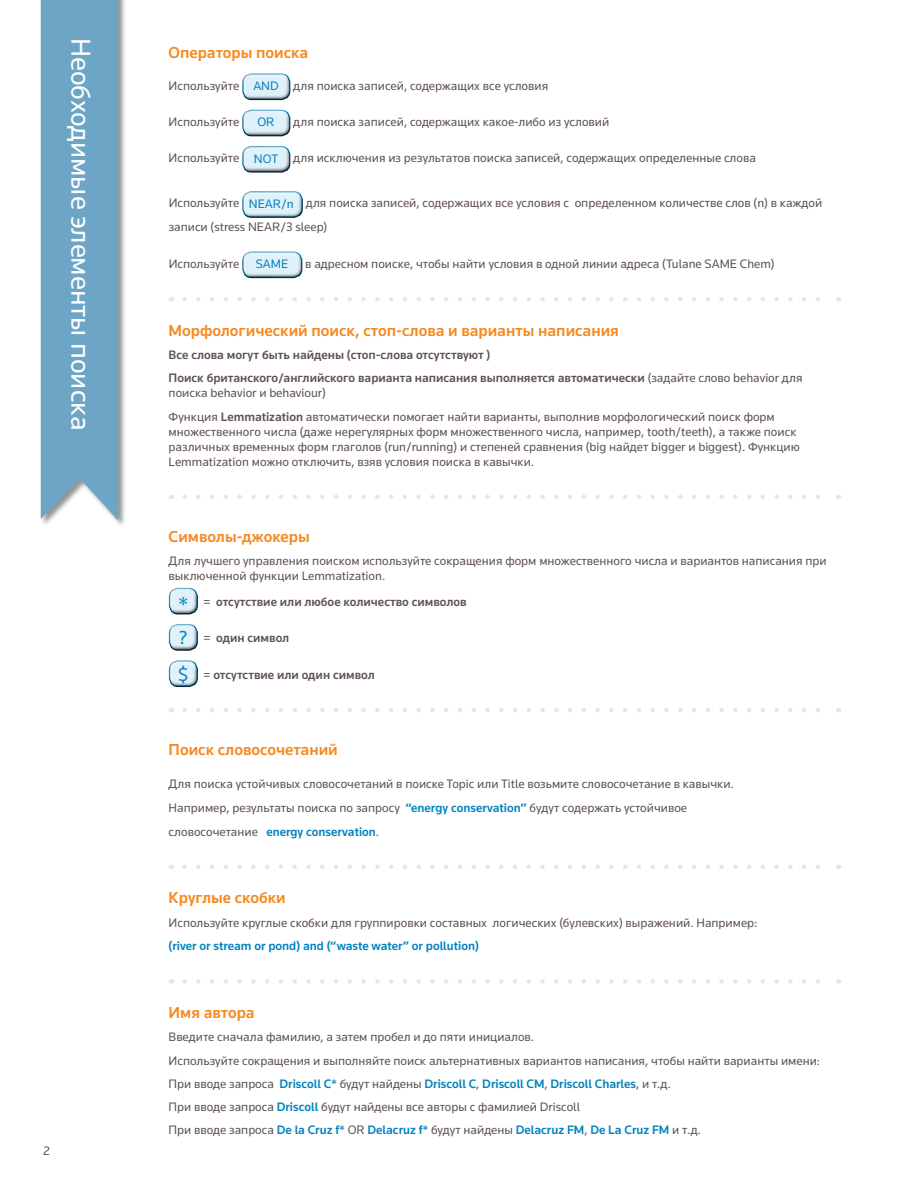
<style>
.page{position:relative;width:918px;height:1188px;background:#fff}
.page>*{position:absolute;margin:0;border:0;box-sizing:border-box;transform-origin:0 0}
.t1{font:28.5px "Knowledge";color:#fff}
.t2{font:24px "Knowledge";color:#0083bf}
.t3{font:19.5px "Knowledge";color:#0083bf}
.t4{font:500 16.5px "Knowledge";color:#f6891f}
.t5{font:12.75px/23.2px "Knowledge";color:#60534f}
.t6{font:500 12.75px/23.2px "Knowledge";color:#60534f}
.t7{font:500 12.75px "Knowledge";color:#0083bf}
.t8{font:12.75px "Knowledge";color:#0083bf}
.s1{color:#0083bf}
.s2{font-weight:400}
.s3{font-weight:500}
.s4{font-weight:500;color:#0083bf}
</style>
<div class="page">
<div style="left:40px;top:0;width:87px;height:528px;background:#86888a;opacity:.89"></div>
<div style="left:41px;top:0;width:77px;height:520px;background:#6da5c7"></div>
<svg style="left:185px;top:297px;width:635px;height:4px"></svg>
<svg style="left:185px;top:495px;width:635px;height:4px"></svg>
<svg style="left:185px;top:708px;width:635px;height:4px"></svg>
<svg style="left:185px;top:865px;width:635px;height:4px"></svg>
<svg style="left:185px;top:979px;width:635px;height:5px"></svg>
<div style="left:241px;top:70px;width:51px;height:28px;background:#fff;opacity:.75"></div>
<div style="left:241px;top:74px;width:51px;height:26px;background:#000;opacity:.75"></div>
<div style="left:241px;top:107px;width:51px;height:28px;background:#fff;opacity:.75"></div>
<div style="left:241px;top:110px;width:51px;height:27px;background:#000;opacity:.75"></div>
<div style="left:241px;top:143px;width:51px;height:28px;background:#fff;opacity:.75"></div>
<div style="left:241px;top:147px;width:51px;height:26px;background:#000;opacity:.75"></div>
<div style="left:241px;top:188px;width:65px;height:28px;background:#fff;opacity:.75"></div>
<div style="left:241px;top:192px;width:65px;height:26px;background:#000;opacity:.75"></div>
<div style="left:241px;top:248px;width:63px;height:28px;background:#fff;opacity:.75"></div>
<div style="left:241px;top:252px;width:63px;height:26px;background:#000;opacity:.75"></div>
<div style="left:168px;top:585px;width:32px;height:28px;background:#fff;opacity:.75"></div>
<div style="left:168px;top:589px;width:33px;height:26px;background:#000;opacity:.75"></div>
<div style="left:168px;top:621px;width:32px;height:28px;background:#fff;opacity:.75"></div>
<div style="left:168px;top:625px;width:33px;height:26px;background:#000;opacity:.75"></div>
<div style="left:168px;top:657px;width:32px;height:28px;background:#fff;opacity:.75"></div>
<div style="left:168px;top:661px;width:33px;height:26px;background:#000;opacity:.75"></div>
<h1 class="t1" style="left:99px;top:38px;width:394px;rotate:90deg">Необходимые элементы поиска</h1>
<p class="t4" style="left:169px;top:42px;width:141px">Операторы поиска</p>
<p class="t5" style="left:169px;top:74px;width:381px">Используйте <span class="s1">AND</span> для поиска записей, содержащих все условия</p>
<p class="t5" style="left:169px;top:110px;width:72px">Используйте</p>
<p class="t8" style="left:258px;top:114px;width:19px">OR</p>
<p class="t5" style="left:293px;top:110px;width:318px">для поиска записей, содержащих какое-либо из условий</p>
<p class="t5" style="left:169px;top:146px;width:589px">Используйте <span class="s1">NOT</span> для исключения из результатов поиска записей, содержащих определенные слова</p>
<p class="t5" style="left:169px;top:191px;width:655px;line-height:24px">Используйте <span class="s1">NEAR/n</span> для поиска записей, содержащих все условия с определенном количестве слов (n) в каждой записи (stress NEAR/3 sleep)</p>
<p class="t5" style="left:169px;top:252px;width:72px">Используйте</p>
<p class="t8" style="left:256px;top:256px;width:34px">SAME</p>
<p class="t5" style="left:305px;top:252px;width:471px">в адресном поиске, чтобы найти условия в одной линии адреса (Tulane SAME Chem)</p>
<p class="t4" style="left:169px;top:320px;width:452px">Морфологический поиск, стоп-слова и варианты написания</p>
<p class="t6" style="left:169px;top:343px;width:635px">Все слова могут быть найдены (стоп-слова отсутствуют )<br>Поиск британского/английского варианта написания выполняется автоматически <span class="s2">(задайте слово behavior для</span></p>
<p class="t5" style="left:169px;top:381px;width:608px">поиска behavior и behaviour)<br>Функция <span class="s3">Lemmatization</span> автоматически помогает найти варианты, выполнив морфологический поиск форм</p>
<p class="t5" style="left:169px;top:424px;width:633px;line-height:15px">множественного числа (даже нерегулярных форм множественного числа, например, tooth/teeth), а также поиск различных временных форм глаголов (run/running) и степеней сравнения (big найдет bigger и biggest). Функцию<br>Lemmatization можно отключить, взяв условия поиска в кавычки.</p>
<p class="t5" style="left:43px;top:1139px;width:8px">2</p>
<p class="t4" style="left:169px;top:526px;width:143px">Символы-джокеры</p>
<p class="t5" style="left:169px;top:553px;width:660px;line-height:15px">Для лучшего управления поиском используйте сокращения форм множественного числа и вариантов написания при выключенной функции Lemmatization.</p>
<h2 class="t2" style="left:178px;top:590px;width:11px">*</h2>
<p class="t6" style="left:204px;top:590px;width:265px"><span class="s2">=</span> отсутствие или любое количество символов</p>
<h3 class="t3" style="left:179px;top:626px;width:10px">?</h3>
<p class="t6" style="left:204px;top:626px;width:87px"><span class="s2">=</span> один символ</p>
<h3 class="t3" style="left:178px;top:662px;width:12px">$</h3>
<p class="t6" style="left:204px;top:663px;width:173px"><span class="s2">=</span> отсутствие или один символ</p>
<p class="t4" style="left:169px;top:739px;width:171px">Поиск словосочетаний</p>
<p class="t5" style="left:169px;top:771px;width:567px;line-height:24px">Для поиска устойчивых словосочетаний в поиске Topic или Title возьмите словосочетание в кавычки.<br>Например, результаты поиска по запросу <span class="s4">“energy conservation”</span> будут содержать устойчивое словосочетание <span class="s4">energy conservation</span>.</p>
<p class="t4" style="left:169px;top:888px;width:119px">Круглые скобки</p>
<p class="t5" style="left:169px;top:911px;width:590px">Используйте круглые скобки для группировки составных логических (булевских) выражений. Например:</p>
<p class="t7" style="left:169px;top:938px;width:312px">(river or stream or pond) and (“waste water” or pollution)</p>
<p class="t4" style="left:169px;top:1002px;width:87px">Имя автора</p>
<p class="t5" style="left:169px;top:1025px;width:653px">Введите сначала фамилию, а затем пробел и до пяти инициалов.<br>Используйте сокращения и выполняйте поиск альтернативных вариантов написания, чтобы найти варианты имени:<br>При вводе запроса <span class="s4">Driscoll C*</span> будут найдены <span class="s4">Driscoll C</span>, <span class="s4">Driscoll CM</span>, <span class="s4">Driscoll Charles</span>, и т.д.<br>При вводе запроса <span class="s4">Driscoll</span> будут найдены все авторы с фамилией Driscoll<br>При вводе запроса <span class="s4">De la Cruz f*</span> OR <span class="s4">Delacruz f*</span> будут найдены <span class="s4">Delacruz FM</span>, <span class="s4">De La Cruz FM</span> и т.д.</p>
</div>
